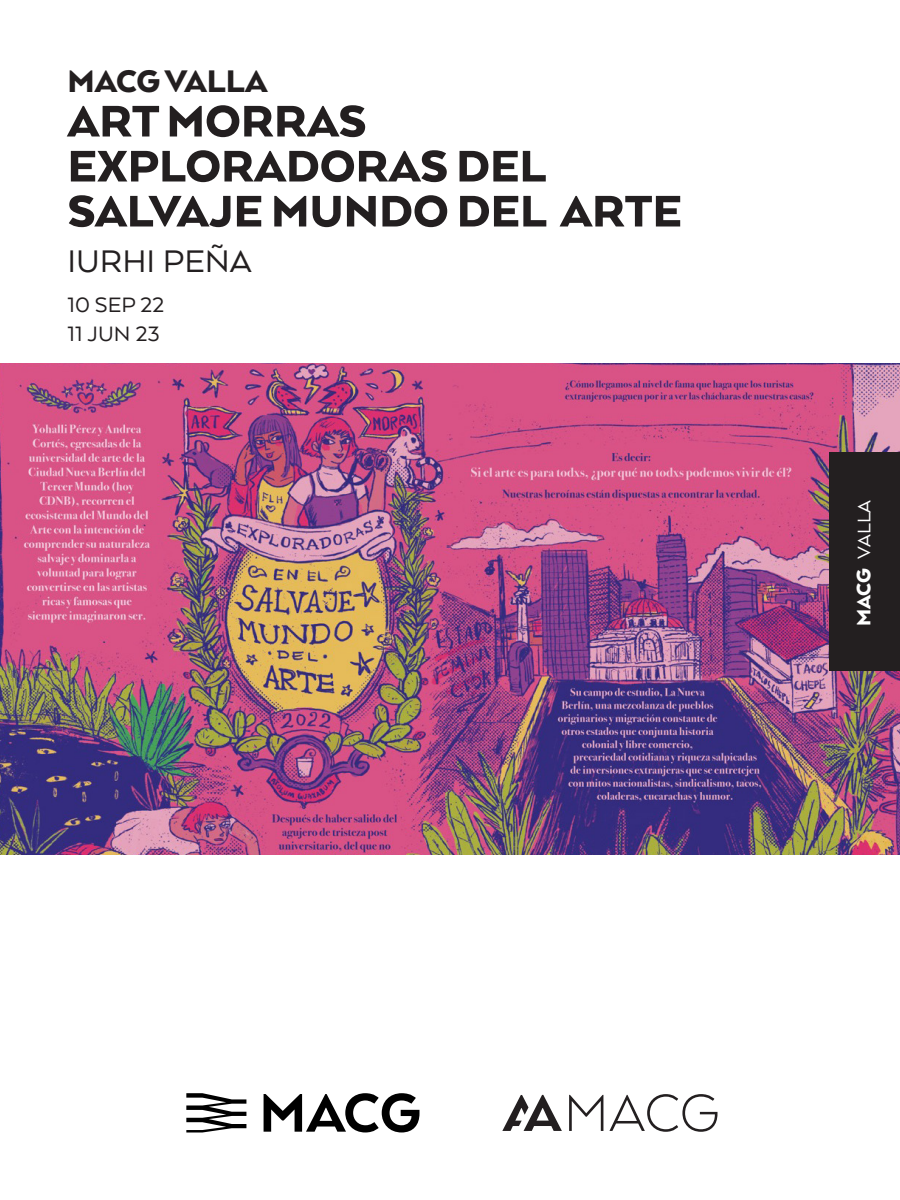
<style>
.page{position:relative;width:900px;height:1200px;background:#fff}
.page>*{position:absolute;margin:0;border:0;box-sizing:border-box;transform-origin:0 0}
.CABEZAS{font:900 51px "Arquitecta";color:#231f20}
.CABEZAS-2{font:900 36px "Arquitecta";color:#231f20}
.CABEZAS-3{font:36px "Arquitecta";color:#231f20}
.CUERPO_DE_TEXTO{font:24px "Arquitecta";color:#231f20}
.PIES_DE_FOTO{font:21px "Arquitecta";color:#fff}
.s1{font-weight:900;font-size:22.5px}
</style>
<div class="page">
<img style="left:0;top:363px;width:900px;height:492px">
<div style="left:830px;top:452px;width:70px;height:219px;background:#231f20"></div>
<svg style="left:502px;top:1095px;width:60px;height:36px"></svg>
<svg style="left:569px;top:1095px;width:34px;height:36px"></svg>
<svg style="left:609px;top:1094px;width:108px;height:38px"></svg>
<svg style="left:186px;top:1093px;width:60px;height:39px"></svg>
<svg style="left:264px;top:1093px;width:156px;height:39px"></svg>
<p class="CABEZAS-2" style="left:68px;top:58px;width:202px">MACG VALLA</p>
<p class="CABEZAS" style="left:68px;top:89px;width:301px">ART MORRAS</p>
<p class="CABEZAS" style="left:68px;top:134px;width:480px">EXPLORADORAS DEL</p>
<p class="CABEZAS" style="left:68px;top:179px;width:616px">SALVAJE MUNDO DEL ARTE</p>
<p class="CABEZAS-3" style="left:68px;top:238px;width:186px">IURHI PEÑA</p>
<p class="CUERPO_DE_TEXTO" style="left:68px;top:290px;width:98px">10 SEP 22</p>
<p class="CUERPO_DE_TEXTO" style="left:68px;top:319px;width:94px">11 JUN 23</p>
<p class="PIES_DE_FOTO" style="left:851px;top:626px;width:128px;rotate:-90deg"><span class="s1">MACG</span> VALLA</p>
</div>
